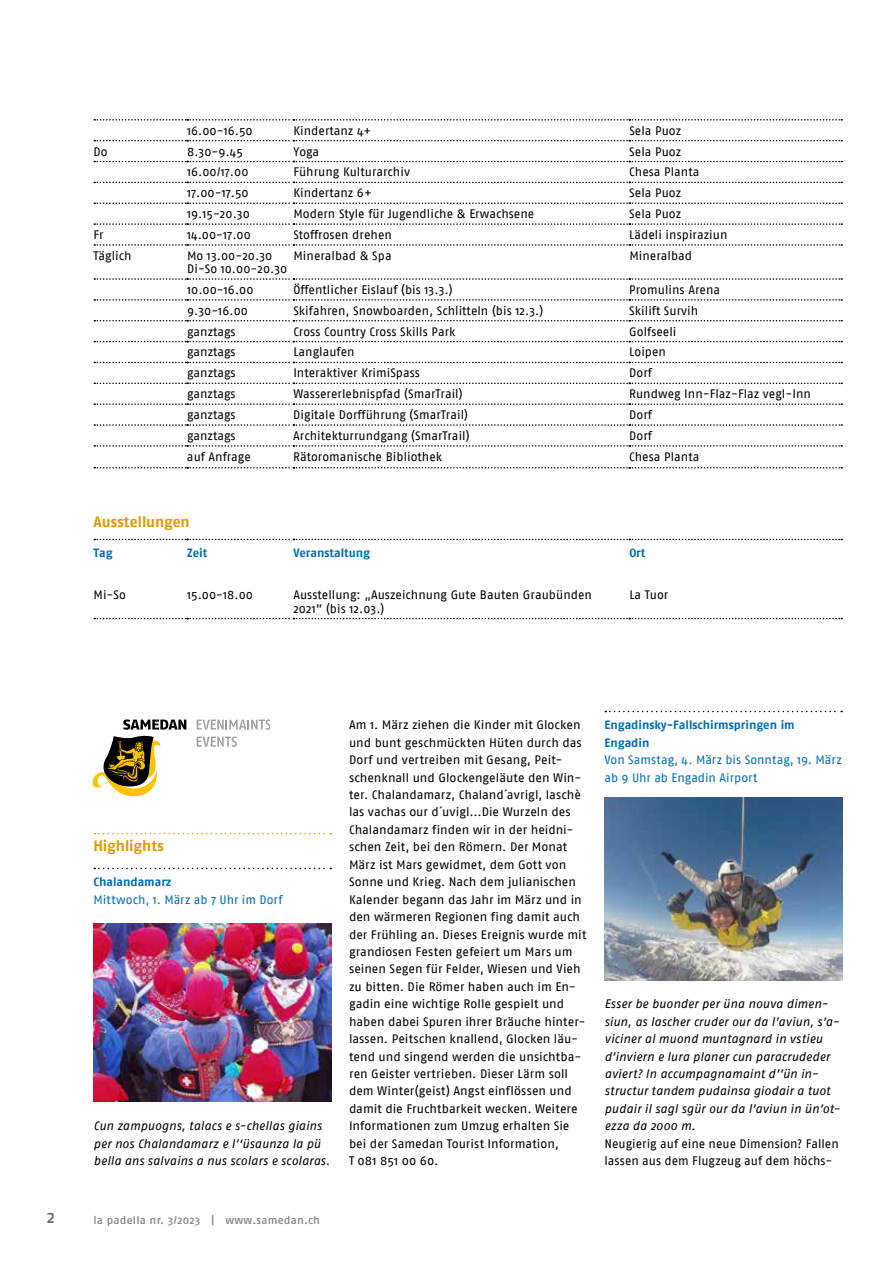
<style>
.page{position:relative;width:893px;height:1263px;background:#fff}
.page>*{position:absolute;margin:0;border:0;box-sizing:border-box;transform-origin:0 0}
.t1{font:500 18px "Fago No";color:#706f6f}
.t2{font:700 15px "Fago No Lf";color:#e39700}
.t3{font:12.3px/17.4px "Fago No";letter-spacing:.005em;color:#000}
.t4{font:italic 12.3px/17.4px "Fago No";color:#000}
.t5{font:12.3px/17.4px "Fago No";color:#006cb6}
.t6{font:700 12px/17.4px "Fago No Lf";color:#006cb6}
.t7{font:500 11.25px "Fago No";letter-spacing:.02em;color:#878787}
</style>
<div class="page">
<svg style="left:94px;top:119px;width:748px;height:2px"></svg>
<svg style="left:94px;top:140px;width:748px;height:1px"></svg>
<svg style="left:94px;top:161px;width:748px;height:1px"></svg>
<svg style="left:94px;top:182px;width:748px;height:1px"></svg>
<svg style="left:94px;top:202px;width:748px;height:2px"></svg>
<svg style="left:94px;top:223px;width:748px;height:2px"></svg>
<svg style="left:94px;top:244px;width:748px;height:2px"></svg>
<svg style="left:94px;top:278px;width:748px;height:2px"></svg>
<svg style="left:94px;top:299px;width:748px;height:2px"></svg>
<svg style="left:94px;top:320px;width:748px;height:1px"></svg>
<svg style="left:94px;top:341px;width:748px;height:1px"></svg>
<svg style="left:94px;top:362px;width:748px;height:1px"></svg>
<svg style="left:94px;top:383px;width:748px;height:1px"></svg>
<svg style="left:94px;top:403px;width:748px;height:2px"></svg>
<svg style="left:94px;top:424px;width:748px;height:2px"></svg>
<svg style="left:94px;top:445px;width:748px;height:2px"></svg>
<svg style="left:94px;top:467px;width:748px;height:1px"></svg>
<svg style="left:94px;top:539px;width:748px;height:1px"></svg>
<svg style="left:94px;top:618px;width:748px;height:1px"></svg>
<svg style="left:94px;top:833px;width:237px;height:1px"></svg>
<svg style="left:94px;top:868px;width:237px;height:1px"></svg>
<svg style="left:197px;top:719px;width:73px;height:11px"></svg>
<svg style="left:197px;top:736px;width:40px;height:11px"></svg>
<svg style="left:94px;top:719px;width:92px;height:77px"></svg>
<img style="left:94px;top:923px;width:238px;height:179px">
<svg style="left:605px;top:711px;width:237px;height:1px"></svg>
<img style="left:604px;top:797px;width:239px;height:184px">
<p class="t3" style="left:187px;top:122px;width:67px">16.00-16.50</p>
<p class="t3" style="left:293px;top:122px;width:79px">Kindertanz 4+</p>
<p class="t3" style="left:629px;top:122px;width:53px">Sela Puoz</p>
<p class="t3" style="left:94px;top:142px;width:16px">Do</p>
<p class="t3" style="left:187px;top:142px;width:57px">8.30-9.45</p>
<p class="t3" style="left:293px;top:142px;width:27px">Yoga</p>
<p class="t3" style="left:629px;top:142px;width:53px">Sela Puoz</p>
<p class="t3" style="left:187px;top:163px;width:63px">16.00/17.00</p>
<p class="t3" style="left:293px;top:163px;width:118px">Führung Kulturarchiv</p>
<p class="t3" style="left:629px;top:163px;width:72px">Chesa Planta</p>
<p class="t3" style="left:187px;top:184px;width:63px">17.00-17.50</p>
<p class="t3" style="left:293px;top:184px;width:80px">Kindertanz 6+</p>
<p class="t3" style="left:629px;top:184px;width:53px">Sela Puoz</p>
<p class="t3" style="left:187px;top:205px;width:64px">19.15-20.30</p>
<p class="t3" style="left:293px;top:205px;width:243px">Modern Style für Jugendliche &amp; Erwachsene</p>
<p class="t3" style="left:629px;top:205px;width:53px">Sela Puoz</p>
<p class="t3" style="left:93px;top:226px;width:12px">Fr</p>
<p class="t3" style="left:187px;top:226px;width:65px">14.00-17.00</p>
<p class="t3" style="left:293px;top:226px;width:100px">Stoffrosen drehen</p>
<p class="t3" style="left:629px;top:226px;width:100px">Lädeli inspiraziun</p>
<p class="t3" style="left:93px;top:247px;width:40px">Täglich</p>
<p class="t3" style="left:187px;top:249px;width:102px;line-height:13.2px">Mo 13.00-20.30<br>Di-So 10.00-20.30</p>
<p class="t3" style="left:293px;top:247px;width:100px">Mineralbad &amp; Spa</p>
<p class="t3" style="left:629px;top:247px;width:64px">Mineralbad</p>
<p class="t3" style="left:187px;top:281px;width:68px">10.00-16.00</p>
<p class="t3" style="left:293px;top:281px;width:161px">Öffentlicher Eislauf (bis 13.3.)</p>
<p class="t3" style="left:629px;top:281px;width:92px">Promulins Arena</p>
<p class="t3" style="left:187px;top:302px;width:62px">9.30-16.00</p>
<p class="t3" style="left:293px;top:302px;width:251px">Skifahren, Snowboarden, Schlitteln (bis 12.3.)</p>
<p class="t3" style="left:629px;top:302px;width:71px">Skilift Survih</p>
<p class="t3" style="left:187px;top:322px;width:50px">ganztags</p>
<p class="t3" style="left:293px;top:322px;width:164px">Cross Country Cross Skills Park</p>
<p class="t3" style="left:629px;top:322px;width:49px">Golfseeli</p>
<p class="t3" style="left:187px;top:343px;width:50px">ganztags</p>
<p class="t3" style="left:293px;top:343px;width:63px">Langlaufen</p>
<p class="t3" style="left:629px;top:343px;width:38px">Loipen</p>
<p class="t3" style="left:187px;top:364px;width:50px">ganztags</p>
<p class="t3" style="left:293px;top:364px;width:128px">Interaktiver KrimiSpass</p>
<p class="t3" style="left:629px;top:364px;width:24px">Dorf</p>
<p class="t3" style="left:187px;top:385px;width:50px">ganztags</p>
<p class="t3" style="left:293px;top:385px;width:171px">Wassererlebnispfad (SmarTrail)</p>
<p class="t3" style="left:629px;top:385px;width:183px">Rundweg Inn-Flaz-Flaz vegl-Inn</p>
<p class="t3" style="left:187px;top:406px;width:50px">ganztags</p>
<p class="t3" style="left:293px;top:406px;width:176px">Digitale Dorfführung (SmarTrail)</p>
<p class="t3" style="left:629px;top:406px;width:24px">Dorf</p>
<p class="t3" style="left:187px;top:427px;width:50px">ganztags</p>
<p class="t3" style="left:293px;top:427px;width:178px">Architekturrundgang (SmarTrail)</p>
<p class="t3" style="left:629px;top:427px;width:24px">Dorf</p>
<p class="t3" style="left:187px;top:448px;width:65px">auf Anfrage</p>
<p class="t3" style="left:293px;top:448px;width:150px">Rätoromanische Bibliothek</p>
<p class="t3" style="left:629px;top:448px;width:72px">Chesa Planta</p>
<p class="t2" style="left:94px;top:513px;width:98px">Ausstellungen</p>
<p class="t6" style="left:94px;top:543px;width:20px">Tag</p>
<p class="t6" style="left:187px;top:543px;width:22px">Zeit</p>
<p class="t6" style="left:293px;top:543px;width:78px">Veranstaltung</p>
<p class="t6" style="left:629px;top:543px;width:18px">Ort</p>
<p class="t3" style="left:94px;top:586px;width:34px">Mi-So</p>
<p class="t3" style="left:187px;top:586px;width:67px">15.00-18.00</p>
<p class="t3" style="left:293px;top:588px;width:300px;line-height:13.2px">Ausstellung: „Auszeichnung Gute Bauten Graubünden<br>2021” (bis 12.03.)</p>
<p class="t3" style="left:629px;top:586px;width:41px">La Tuor</p>
<p class="t2" style="left:94px;top:837px;width:72px">Highlights</p>
<p class="t6" style="left:94px;top:873px;width:79px">Chalandamarz</p>
<p class="t5" style="left:94px;top:890px;width:191px">Mittwoch, 1. März ab 7 Uhr im Dorf</p>
<p class="t4" style="left:94px;top:1117px;width:238px">Cun zampuogns, talacs e s-chellas giains per nos Chalandamarz e l’‘üsaunza la pü bella ans salvains a nus scolars e scolaras.</p>
<h1 class="t1" style="left:47px;top:1206px;width:10px">2</h1>
<p class="t7" style="left:94px;top:1213px;width:228px">la padella nr. 3/2023 | www.samedan.ch</p>
<p class="t3" style="left:349px;top:716px;width:239px">Am 1. März ziehen die Kinder mit Glocken und bunt geschmückten Hüten durch das Dorf und vertreiben mit Gesang, Peit&shy;schenknall und Glockengeläute den Win&shy;ter. Chalandamarz, Chaland´avrigl, laschè las vachas our d´uvigl...Die Wurzeln des Chalandamarz finden wir in der heidni&shy;schen Zeit, bei den Römern. Der Monat März ist Mars gewidmet, dem Gott von Sonne und Krieg. Nach dem julianischen Kalender begann das Jahr im März und in den wärmeren Regionen fing damit auch der Frühling an. Dieses Ereignis wurde mit grandiosen Festen gefeiert um Mars um seinen Segen für Felder, Wiesen und Vieh zu bitten. Die Römer haben auch im En&shy;gadin eine wichtige Rolle gespielt und haben dabei Spuren ihrer Bräuche hinter&shy;lassen. Peitschen knallend, Glocken läu&shy;tend und singend werden die unsichtba&shy;ren Geister vertrieben. Dieser Lärm soll dem Winter(geist) Angst einflössen und damit die Fruchtbarkeit wecken. Weitere Informationen zum Umzug erhalten Sie bei der Samedan Tourist Information,<br>T 081 851 00 60.</p>
<p class="t6" style="left:604px;top:716px;width:192px">Engadinsky-Fallschirmspringen im<br>Engadin</p>
<p class="t5" style="left:604px;top:751px;width:239px">Von Samstag, 4. März bis Sonntag, 19. März ab 9 Uhr ab Engadin Airport</p>
<p class="t4" style="left:604px;top:995px;width:237px">Esser be buonder per üna nouva dimen&shy;siun, as lascher cruder our da l’aviun, s’a&shy;viciner al muond muntagnard in vstieu d’inviern e lura planer cun paracrudeder aviert? In accumpagnamaint d’’ün in&shy;structur tandem pudainsa giodair a tuot pudair il sagl sgür our da l’aviun in ün’ot&shy;ezza da 2000 m.</p>
<p class="t3" style="left:604px;top:1135px;width:236px">Neugierig auf eine neue Dimension? Fallen lassen aus dem Flugzeug auf dem höchs-</p>
</div>
